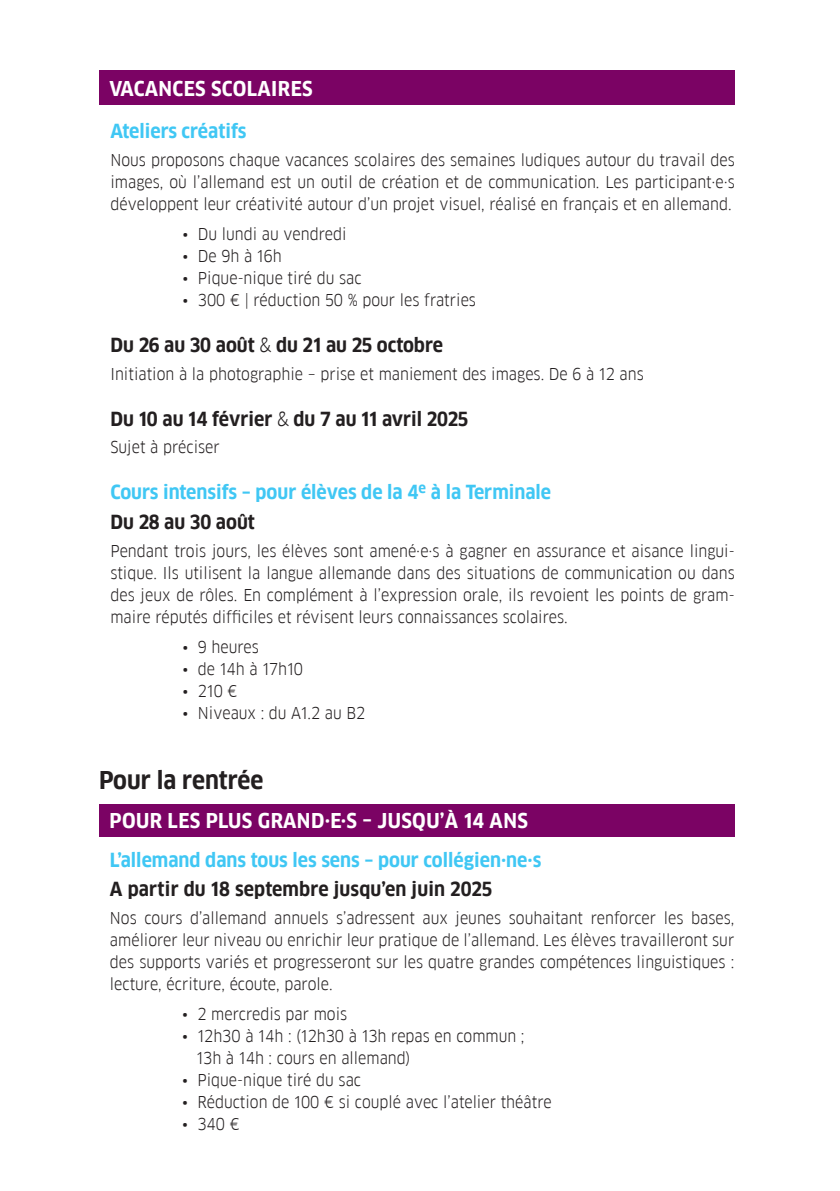
<style>
.page{position:relative;width:840px;height:1191px;background:#fff}
.page>*{position:absolute;margin:0;border:0;box-sizing:border-box;transform-origin:0 0}
.Subhead-Titel{font:700 24px "Goethe FF Clan";color:#231f20}
.Horaires_d_ouverture_au_public{font:700 20px "Goethe FF Clan";letter-spacing:.02em;color:#fff}
.Subhead_grün{font:700 19px "Goethe FF Clan";color:#231f20}
.Subhead_grün-2{font:700 19px "Goethe FF Clan";color:#40c7f4}
.Dokument_Language__German_2006{font:16px/22px "Goethe FF Clan";color:#231f20;text-align:justify}
.s1{font-weight:400}
</style>
<div class="page">
<div style="left:99px;top:71px;width:635px;height:34px;background:#7b0364"></div>
<div style="left:99px;top:804px;width:635px;height:32px;background:#7b0364"></div>
<p class="Horaires_d_ouverture_au_public" style="left:109px;top:77px;width:204px">VACANCES SCOLAIRES</p>
<p class="Subhead_grün-2" style="left:110px;top:120px;width:137px">Ateliers créatifs</p>
<p class="Dokument_Language__German_2006" style="left:110px;top:149px;width:625px">Nous proposons chaque vacances scolaires des semaines ludiques autour du travail des images, où l’allemand est un outil de création et de communication. Les participant·e·s développent leur créativité autour d’un projet visuel, réalisé en français et en allemand.</p>
<p class="Dokument_Language__German_2006" style="left:182px;top:223px;width:165px">• Du lundi au vendredi</p>
<p class="Dokument_Language__German_2006" style="left:182px;top:245px;width:100px">• De 9h à 16h</p>
<p class="Dokument_Language__German_2006" style="left:182px;top:267px;width:180px">• Pique-nique tiré du sac</p>
<p class="Dokument_Language__German_2006" style="left:182px;top:289px;width:295px">• 300 € | réduction 50 % pour les fratries</p>
<p class="Subhead_grün" style="left:110px;top:334px;width:334px">Du 26 au 30 août <span class="s1">&amp;</span> du 21 au 25 octobre</p>
<p class="Dokument_Language__German_2006" style="left:110px;top:363px;width:534px">Initiation à la photographie – prise et maniement des images. De 6 à 12 ans</p>
<p class="Subhead_grün" style="left:110px;top:408px;width:359px">Du 10 au 14 février <span class="s1">&amp;</span> du 7 au 11 avril 2025</p>
<p class="Dokument_Language__German_2006" style="left:110px;top:436px;width:111px">Sujet à préciser</p>
<p class="Subhead_grün-2" style="left:110px;top:481px;width:442px">Cours intensifs – pour élèves de la 4<sup>e</sup> à la Terminale</p>
<p class="Subhead_grün" style="left:110px;top:511px;width:146px">Du 28 au 30 août</p>
<p class="Dokument_Language__German_2006" style="left:110px;top:540px;width:625px">Pendant trois jours, les élèves sont amené·e·s à gagner en assurance et aisance lingui&shy;stique. Ils utilisent la langue allemande dans des situations de communication ou dans des jeux de rôles. En complément à l’expression orale, ils revoient les points de gram&shy;maire réputés difficiles et révisent leurs connaissances scolaires.</p>
<p class="Dokument_Language__German_2006" style="left:182px;top:636px;width:78px">• 9 heures</p>
<p class="Dokument_Language__German_2006" style="left:182px;top:658px;width:122px">• de 14h à 17h10</p>
<p class="Dokument_Language__German_2006" style="left:182px;top:680px;width:56px">• 210 €</p>
<p class="Dokument_Language__German_2006" style="left:182px;top:702px;width:184px">• Niveaux : du A1.2 au B2</p>
<p class="Subhead-Titel" style="left:99px;top:766px;width:166px">Pour la rentrée</p>
<p class="Horaires_d_ouverture_au_public" style="left:109px;top:809px;width:420px">POUR LES PLUS GRAND·E·S – JUSQU’À 14 ANS</p>
<p class="Subhead_grün-2" style="left:110px;top:848px;width:432px">L’allemand dans tous les sens – pour collégien·ne·s</p>
<p class="Subhead_grün" style="left:110px;top:878px;width:383px">A partir du 18 septembre jusqu’en juin 2025</p>
<p class="Dokument_Language__German_2006" style="left:110px;top:907px;width:625px">Nos cours d’allemand annuels s’adressent aux jeunes souhaitant renforcer les bases, améliorer leur niveau ou enrichir leur pratique de l’allemand. Les élèves travailleront sur des supports variés et progresseront sur les quatre grandes compétences linguistiques : lecture, écriture, écoute, parole.</p>
<p class="Dokument_Language__German_2006" style="left:182px;top:1003px;width:166px">• 2 mercredis par mois</p>
<p class="Dokument_Language__German_2006" style="left:182px;top:1025px;width:344px">• 12h30 à 14h : (12h30 à 13h repas en commun ;</p>
<p class="Dokument_Language__German_2006" style="left:196px;top:1047px;width:215px">13h à 14h : cours en allemand)</p>
<p class="Dokument_Language__German_2006" style="left:182px;top:1069px;width:180px">• Pique-nique tiré du sac</p>
<p class="Dokument_Language__German_2006" style="left:182px;top:1091px;width:371px">• Réduction de 100 € si couplé avec l’atelier théâtre</p>
<p class="Dokument_Language__German_2006" style="left:182px;top:1113px;width:59px">• 340 €</p>
</div>
